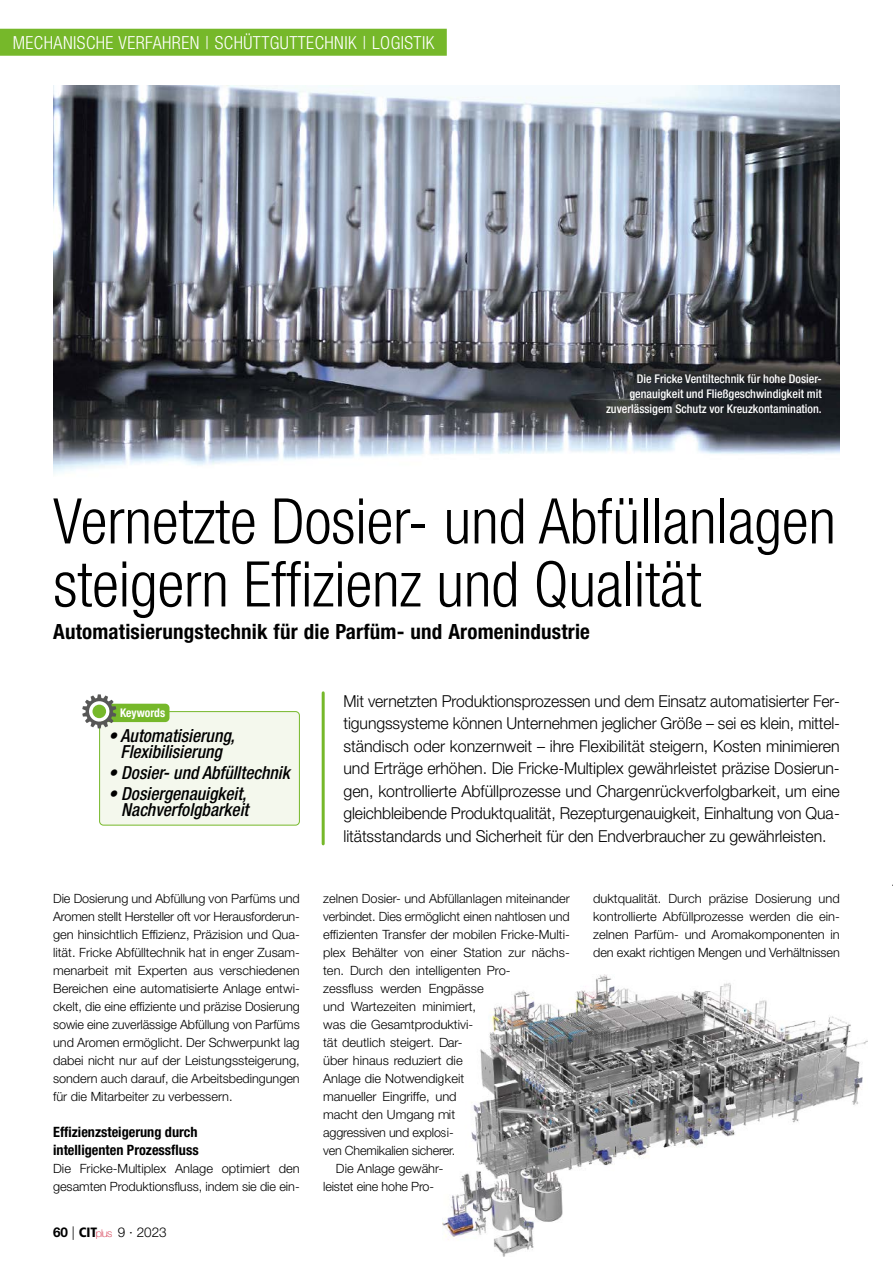
<style>
.page{position:relative;width:893px;height:1263px;background:#fff}
.page>*{position:absolute;margin:0;border:0;box-sizing:border-box;transform-origin:0 0}
.t1{font:300 condensed 63px/63px "Helvetica Neue LT Std";color:#000}
.t2{font:700 condensed 21px "Helvetica Neue LT Std";letter-spacing:.01em;color:#000}
.t3{font:italic 500 condensed 18px/16.5px "Helvetica Neue LT Std";color:#000;text-align:center}
.t4{font:300 condensed 18px "Helvetica Neue LT Std";letter-spacing:.025em;color:#fff}
.t5{font:300 16.5px/22.5px "Helvetica Neue LT Std";letter-spacing:-.005em;color:#000;text-align:justify;scale:.96 1}
.t6{font:700 condensed 14.25px/18px "Helvetica Neue LT Std";color:#000}
.t7{font:300 13.5px "Helvetica Neue LT Std";color:#000}
.t8{font:300 12.75px/18px "Helvetica Neue LT Std";color:#000;text-align:justify}
.t9{font:500 condensed 12px/15px "Helvetica Neue LT Std";color:#fff;text-align:right}
.t10{font:700 condensed 12px "Helvetica Neue LT Std";color:#fff;scale:.96 1}
.s1{font-weight:700}
.s2{font-family:"Frutiger LT Std";font-weight:900;font-stretch:condensed}
.s3{font-weight:100;font-size:10.65px;color:#ce1531}
</style>
<div class="page">
<img style="left:53px;top:85px;width:787px;height:389px">
<hr style="left:322px;top:693px;width:3px;height:151px;background:#76b82a">
<div style="left:100px;top:712px;width:199px;height:113px;background:#f4f8ed;border-radius:4px"></div>
<div style="left:99px;top:711px;width:201px;height:114px;border:1px solid #76b82a;border-radius:4px"></div>
<div style="left:99px;top:704px;width:70px;height:18px;background:#76b82a;border-radius:4px"></div>
<svg style="left:82px;top:694px;width:34px;height:34px"></svg>
<div style="left:92px;top:705px;width:14px;height:13px;background:#76b82a;border-radius:50%"></div>
<img style="left:442px;top:974px;width:425px;height:282px">
<div style="left:0;top:29px;width:447px;height:27px;background:#76b82a"></div>
<h3 class="t4" style="left:13px;top:32px;width:423px">Mechanische Verfahren | Schüttguttechnik | Logistik</h3>
<p class="t9" style="left:606px;top:371px;width:217px">Die Fricke Ventiltechnik für hohe Dosier&shy;genauigkeit und Fließgeschwindigkeit mit zuverlässigem Schutz vor Kreuzkontamination.</p>
<h1 class="t1" style="left:53px;top:489px;width:784px">Vernetzte Dosier- und Abfüllanlagen steigern Effizienz und Qualität</h1>
<h2 class="t2" style="left:53px;top:619px;width:538px">Automatisierungstechnik für die Parfüm- und Aromenindustrie</h2>
<p class="t10" style="left:120px;top:706px;width:49px">Keywords</p>
<h3 class="t3" style="left:108px;top:727px;width:128px">• Automatisierung,<br>Flexibilisierung</h3>
<h3 class="t3" style="left:108px;top:765px;width:183px">• Dosier- und Abfülltechnik</h3>
<h3 class="t3" style="left:108px;top:785px;width:141px;text-align:right">• Dosiergenauigkeit,<br>Nachverfolgbarkeit</h3>
<p class="t8" style="left:53px;top:889px;width:248px">Die Dosierung und Abfüllung von Parfüms und Aromen stellt Hersteller oft vor Herausforderun&shy;gen hinsichtlich Effizienz, Präzision und Qua&shy;lität. Fricke Abfülltechnik hat in enger Zusam&shy;menarbeit mit Experten aus verschiedenen Bereichen eine automatisierte Anlage entwi&shy;ckelt, die eine effiziente und präzise Dosierung sowie eine zuverlässige Abfüllung von Parfüms und Aromen ermöglicht. Der Schwerpunkt lag dabei nicht nur auf der Leistungssteigerung, sondern auch darauf, die Arbeitsbedingungen für die Mitarbeiter zu verbessern.</p>
<p class="t6" style="left:53px;top:1122px;width:147px">Effizienzsteigerung durch intelligenten Prozessfluss</p>
<p class="t8" style="left:53px;top:1159px;width:248px">Die Fricke-Multiplex Anlage optimiert den gesamten Produktionsfluss, indem sie die ein-</p>
<p class="t7" style="left:53px;top:1224px;width:115px"><span class="s1">60</span> | <span class="s2">CIT</span><span class="s3">plus</span> 9 · 2023</p>
<p class="t5" style="left:344px;top:689px;width:518px">Mit vernetzten Produktionsprozessen und dem Einsatz automatisierter Fer&shy;tigungssysteme können Unternehmen jeglicher Größe – sei es klein, mittel&shy;ständisch oder konzernweit – ihre Flexibilität steigern, Kosten minimieren und Erträge erhöhen. Die Fricke-Multiplex gewährleistet präzise Dosierun&shy;gen, kontrollierte Abfüllprozesse und Chargenrückverfolgbarkeit, um eine gleichbleibende Produktqualität, Rezepturgenauigkeit, Einhaltung von Qua&shy;litätsstandards und Sicherheit für den Endverbraucher zu gewährleisten.</p>
<p class="t8" style="left:323px;top:889px;width:248px">zelnen Dosier- und Abfüllanlagen miteinander</p>
<p class="t8" style="left:323px;top:907px;width:248px">verbindet. Dies ermöglicht einen nahtlosen und</p>
<p class="t8" style="left:323px;top:925px;width:247px">effizienten Transfer der mobilen Fricke-Multi-</p>
<p class="t8" style="left:323px;top:943px;width:248px">plex Behälter von einer Station zur nächs-</p>
<p class="t8" style="left:323px;top:961px;width:189px">ten. Durch den intelligenten Pro-</p>
<p class="t8" style="left:323px;top:979px;width:162px">zessfluss werden Engpässe</p>
<p class="t8" style="left:323px;top:997px;width:155px">und Wartezeiten minimiert,</p>
<p class="t8" style="left:323px;top:1015px;width:152px">was die Gesamtproduktivi-</p>
<p class="t8" style="left:323px;top:1033px;width:141px">tät deutlich steigert. Dar-</p>
<p class="t8" style="left:323px;top:1051px;width:141px">über hinaus reduziert die</p>
<p class="t8" style="left:323px;top:1069px;width:143px">Anlage die Notwendigkeit</p>
<p class="t8" style="left:323px;top:1087px;width:135px">manueller Eingriffe, und</p>
<p class="t8" style="left:323px;top:1105px;width:134px">macht den Umgang mit</p>
<p class="t8" style="left:323px;top:1123px;width:132px">aggressiven und explosi-</p>
<p class="t8" style="left:323px;top:1141px;width:134px">ven Chemikalien sicherer.</p>
<p class="t8" style="left:336px;top:1159px;width:109px">Die Anlage gewähr-</p>
<p class="t8" style="left:323px;top:1177px;width:113px">leistet eine hohe Pro-</p>
<p class="t8" style="left:593px;top:889px;width:248px">duktqualität. Durch präzise Dosierung und kontrollierte Abfüllprozesse werden die ein&shy;zelnen Parfüm- und Aromakomponenten in den exakt richtigen Mengen und Verhältnissen</p>
</div>
